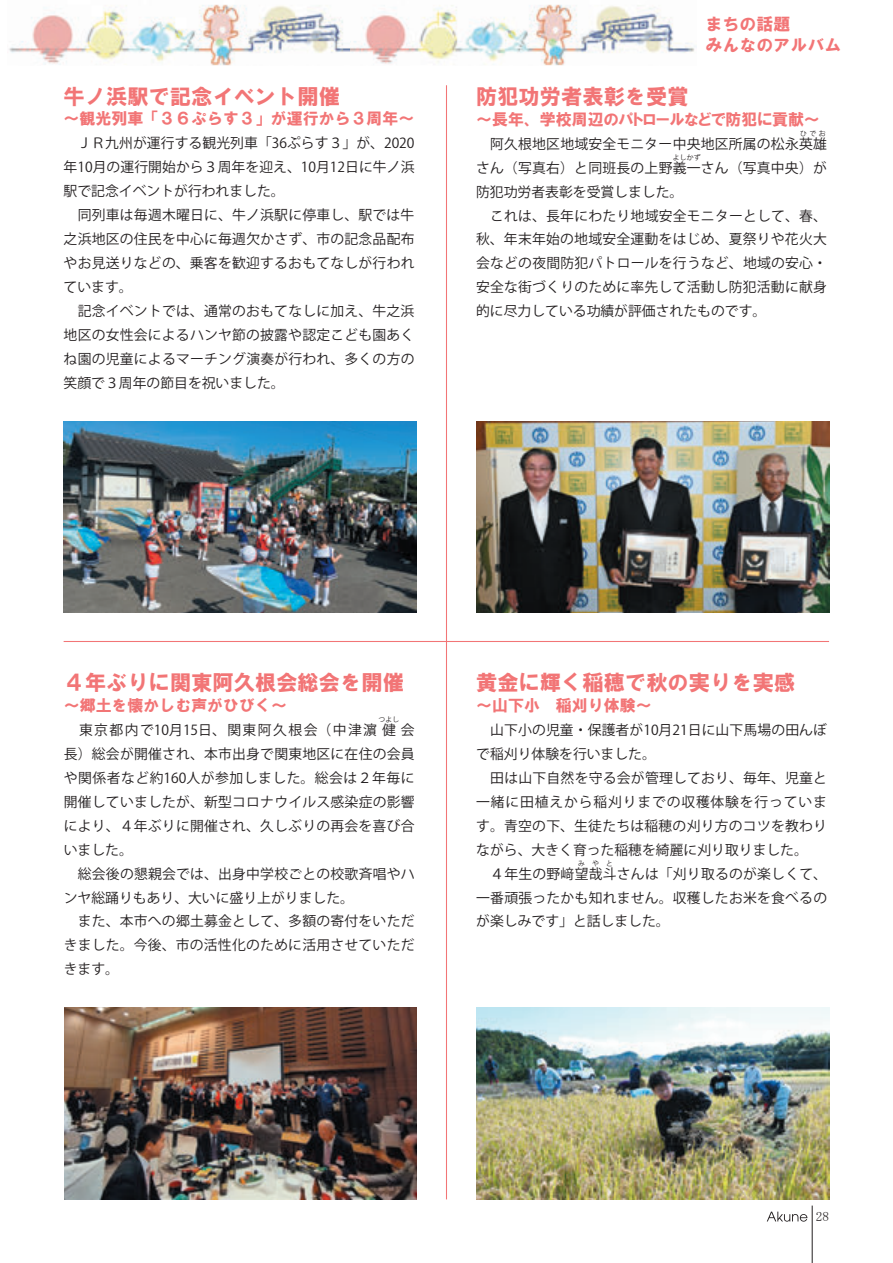
<style>
.page{position:relative;width:893px;height:1263px;background:#fff}
.page>*{position:absolute;margin:0;border:0;box-sizing:border-box;transform-origin:0 0}
.t1{font:21.3px "HG Soei Kakugothic UB";color:#f27576}
.t2{font:16.95px "HGS Soei Kakugothic UB";color:#f27576}
.t3{font:15.9px "HG Soei Kakugothic UB";color:#f27576}
.t4{font:15.9px "HGP Soei Kakugothic UB";color:#f27576}
.t5{font:13.8px/23.9px "Koz Go Pr 6 N";letter-spacing:.015em;color:#231f20;text-align:justify}
.t6{font:13.8px "Koz Go Pr 6 N";letter-spacing:.105em;color:#231f20}
.t7{font:13.35px "MS Mincho";color:#231f20}
.t8{font:6.9px "Koz Go Pr 6 N";letter-spacing:.01em;color:#231f20}
.s1{font-family:"HG Soei Kakugothic UB"}
</style>
<div class="page">
<hr style="left:64px;top:641px;width:765px;height:1px;background:#f27576">
<hr style="left:446px;top:85px;width:1px;height:1114px;background:#f27576">
<img style="left:9px;top:4px;width:342px;height:61px">
<img style="left:351px;top:4px;width:346px;height:61px">
<img style="left:64px;top:1008px;width:353px;height:191px">
<img style="left:64px;top:421px;width:353px;height:191px">
<img style="left:476px;top:1008px;width:353px;height:191px">
<img style="left:476px;top:421px;width:353px;height:192px">
<hr style="left:812px;top:1205px;width:1px;height:58px;background:#231f20">
<svg style="left:767px;top:1211px;width:40px;height:10px"></svg>
<p class="t1" style="left:64px;top:85px;width:278px">牛ノ浜駅で記念イベント開催</p>
<p class="t3" style="left:64px;top:111px;width:352px">～観光列車「３６ぷらす３」が運行から３周年~</p>
<p class="t5" style="left:64px;top:132px;width:352px">　ＪＲ九州が運行する観光列車「36ぷらす３」が、2020年10月の運行開始から３周年を迎え、10月12日に牛ノ浜駅で記念イベントが行われました。</p>
<p class="t5" style="left:64px;top:204px;width:352px">　同列車は毎週木曜日に、牛ノ浜駅に停車し、駅では牛之浜地区の住民を中心に毎週欠かさず、市の記念品配布やお見送りなどの、乗客を歓迎するおもてなしが行われています。</p>
<p class="t5" style="left:64px;top:299px;width:352px">　記念イベントでは、通常のおもてなしに加え、牛之浜地区の女性会によるハンヤ節の披露や認定こども園あくね園の児童によるマーチング演奏が行われ、多くの方の笑顔で３周年の節目を祝いました。</p>
<p class="t2" style="left:705px;top:16px;width:87px">まちの話題</p>
<p class="t2" style="left:705px;top:36px;width:138px">みんなのアルバム</p>
<p class="t1" style="left:476px;top:86px;width:214px">防犯功労者表彰を受賞</p>
<p class="t4" style="left:476px;top:111px;width:345px"><span class="s1">～長年、</span>学校周辺のパトロールなどで防犯に貢献<span class="s1">~</span></p>
<p class="t8" style="left:800px;top:129px;width:27px">ひでお</p>
<p class="t5" style="left:476px;top:156px;width:352px">さん（写真右）と同班長の上野義一さん（写真中央）が</p>
<p class="t5" style="left:476px;top:132px;width:352px">　阿久根地区地域安全モニター中央地区所属の松永英雄</p>
<p class="t8" style="left:673px;top:153px;width:29px">よしかず</p>
<p class="t5" style="left:476px;top:180px;width:209px">防犯功労者表彰を受賞しました。</p>
<p class="t5" style="left:476px;top:204px;width:352px">　これは、長年にわたり地域安全モニターとして、春、秋、年末年始の地域安全運動をはじめ、夏祭りや花火大会などの夜間防犯パトロールを行うなど、地域の安心・安全な街づくりのために率先して活動し防犯活動に献身的に尽力している功績が評価されたものです。</p>
<p class="t1" style="left:64px;top:672px;width:342px">４年ぶりに関東阿久根会総会を開催</p>
<p class="t3" style="left:64px;top:697px;width:225px">～郷土を懐かしむ声がひびく~</p>
<p class="t8" style="left:379px;top:716px;width:22px">つよし</p>
<p class="t5" style="left:64px;top:742px;width:352px">長）総会が開催され、本市出身で関東地区に在住の会員や関係者など約160人が参加しました。総会は２年毎に開催していましたが、新型コロナウイルス感染症の影響により、４年ぶりに開催され、久しぶりの再会を喜び合いました。</p>
<p class="t5" style="left:64px;top:862px;width:352px">　総会後の懇親会では、出身中学校ごとの校歌斉唱やハンヤ総踊りもあり、大いに盛り上がりました。</p>
<p class="t5" style="left:64px;top:910px;width:352px">　また、本市への郷土募金として、多額の寄付をいただきました。今後、市の活性化のために活用させていただきます。</p>
<p class="t6" style="left:64px;top:722px;width:352px">　東京都内で10月15日、関東阿久根会（中津濵健会</p>
<p class="t1" style="left:476px;top:672px;width:320px">黄金に輝く稲穂で秋の実りを実感</p>
<p class="t3" style="left:476px;top:697px;width:177px">～山下小　稲刈り体験~</p>
<p class="t5" style="left:476px;top:718px;width:352px">　山下小の児童・保護者が10月21日に山下馬場の田んぼで稲刈り体験を行いました。</p>
<p class="t5" style="left:476px;top:766px;width:352px">　田は山下自然を守る会が管理しており、毎年、児童と一緒に田植えから稲刈りまでの収穫体験を行っています。青空の下、生徒たちは稲穂の刈り方のコツを教わりながら、大きく育った稲穂を綺麗に刈り取りました。</p>
<p class="t5" style="left:476px;top:862px;width:352px">　４年生の野﨑望哉斗さんは「刈り取るのが楽しくて、</p>
<p class="t8" style="left:578px;top:859px;width:36px">みやと</p>
<p class="t5" style="left:476px;top:886px;width:352px">一番頑張ったかも知れません。収穫したお米を食べるのが楽しみです」と話しました。</p>
<p class="t7" style="left:816px;top:1209px;width:15px">28</p>
</div>
